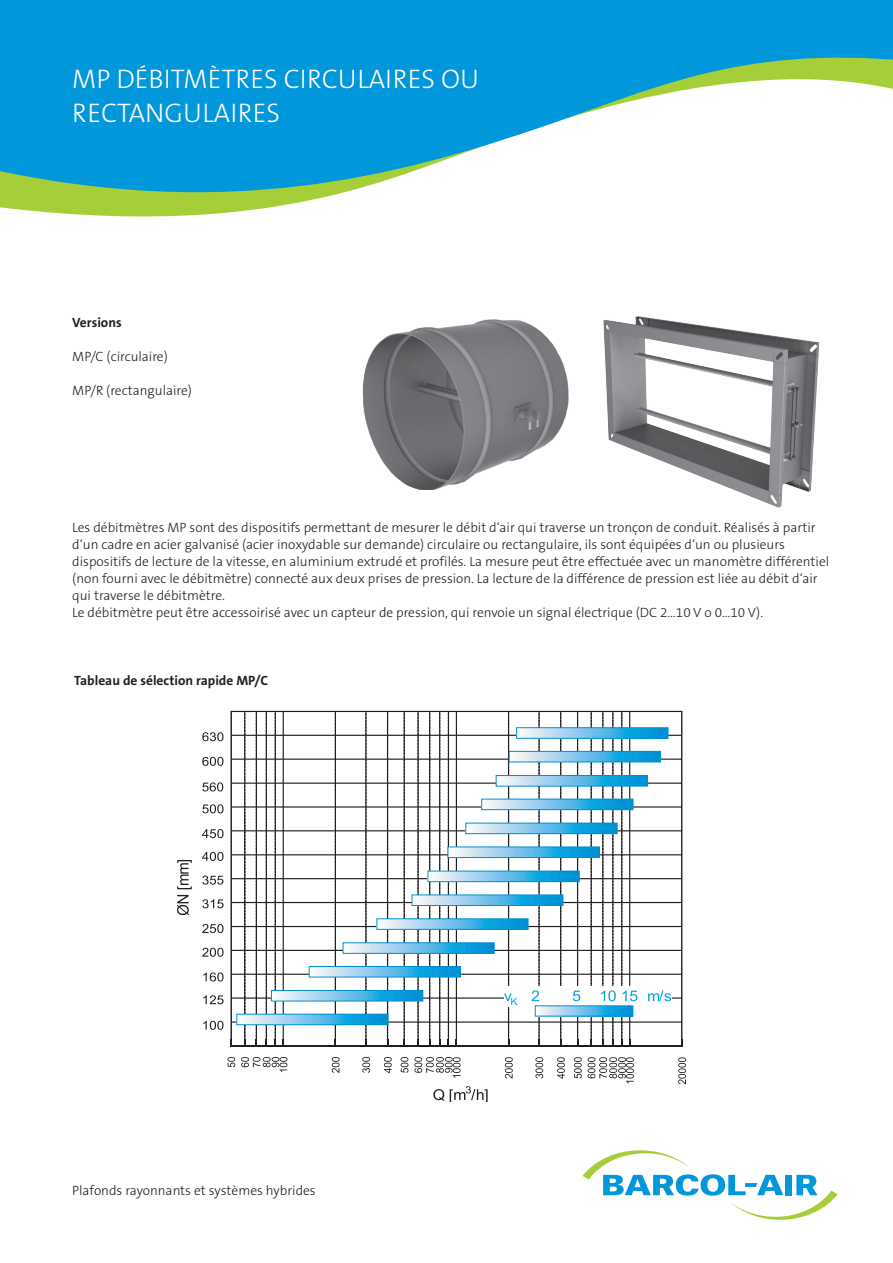
<style>
.page{position:relative;width:893px;height:1263px;background:#fff}
.page>*{position:absolute;margin:0;border:0;box-sizing:border-box;transform-origin:0 0}
.t1{font:300 27px/34px "The Sans B W3";color:#fff}
.t2{font:300 13.5px/17px "The Sans B W3";color:#231f20}
.t3{font:700 13.5px "The Sans B W7";color:#231f20}
</style>
<div class="page">
<svg style="left:583px;top:1150px;width:255px;height:70px"></svg>
<svg style="left:0;top:0;width:893px;height:216px;fill:#0097db"></svg>
<img style="left:362px;top:319px;width:207px;height:171px">
<img style="left:603px;top:316px;width:217px;height:192px">
<hr style="left:681px;top:711px;width:1px;height:335px;background:#231f20">
<hr style="left:231px;top:997px;width:451px;height:2px;background:#231f20">
<hr style="left:231px;top:950px;width:451px;height:1px;background:#231f20">
<hr style="left:231px;top:902px;width:451px;height:1px;background:#231f20">
<hr style="left:231px;top:854px;width:451px;height:1px;background:#231f20">
<hr style="left:231px;top:806px;width:451px;height:1px;background:#231f20">
<hr style="left:231px;top:758px;width:451px;height:2px;background:#231f20">
<hr style="left:231px;top:711px;width:451px;height:1px;background:#231f20">
<hr style="left:231px;top:1021px;width:451px;height:2px;background:#231f20">
<hr style="left:231px;top:974px;width:451px;height:1px;background:#231f20">
<hr style="left:231px;top:926px;width:451px;height:1px;background:#231f20">
<hr style="left:231px;top:878px;width:451px;height:1px;background:#231f20">
<hr style="left:231px;top:830px;width:451px;height:1px;background:#231f20">
<hr style="left:231px;top:782px;width:451px;height:2px;background:#231f20">
<hr style="left:231px;top:735px;width:451px;height:1px;background:#231f20">
<hr style="left:230px;top:1045px;width:453px;height:2px;background:#231f20">
<svg style="left:227px;top:1057px;width:8px;height:10px"></svg>
<svg style="left:241px;top:1057px;width:46px;height:15px"></svg>
<svg style="left:332px;top:1057px;width:8px;height:16px"></svg>
<svg style="left:362px;top:1057px;width:8px;height:16px"></svg>
<svg style="left:384px;top:1057px;width:8px;height:16px"></svg>
<svg style="left:401px;top:1057px;width:7px;height:16px"></svg>
<svg style="left:414px;top:1057px;width:47px;height:21px"></svg>
<svg style="left:505px;top:1057px;width:8px;height:21px"></svg>
<svg style="left:535px;top:1057px;width:8px;height:21px"></svg>
<svg style="left:557px;top:1057px;width:8px;height:22px"></svg>
<svg style="left:574px;top:1057px;width:8px;height:21px"></svg>
<svg style="left:588px;top:1057px;width:46px;height:26px"></svg>
<svg style="left:678px;top:1057px;width:8px;height:27px"></svg>
<svg style="left:433px;top:1089px;width:11px;height:12px"></svg>
<svg style="left:450px;top:1086px;width:38px;height:16px"></svg>
<svg style="left:203px;top:1021px;width:20px;height:9px"></svg>
<svg style="left:203px;top:995px;width:21px;height:9px"></svg>
<svg style="left:203px;top:972px;width:20px;height:9px"></svg>
<svg style="left:202px;top:924px;width:21px;height:9px"></svg>
<svg style="left:202px;top:948px;width:21px;height:9px"></svg>
<svg style="left:202px;top:899px;width:22px;height:9px"></svg>
<svg style="left:204px;top:875px;width:20px;height:8px"></svg>
<svg style="left:202px;top:876px;width:21px;height:9px"></svg>
<svg style="left:202px;top:852px;width:21px;height:9px"></svg>
<svg style="left:202px;top:829px;width:21px;height:9px"></svg>
<svg style="left:203px;top:785px;width:21px;height:7px"></svg>
<svg style="left:202px;top:782px;width:21px;height:9px"></svg>
<svg style="left:202px;top:804px;width:21px;height:9px"></svg>
<svg style="left:202px;top:757px;width:21px;height:9px"></svg>
<svg style="left:177px;top:895px;width:12px;height:20px"></svg>
<svg style="left:177px;top:860px;width:15px;height:29px"></svg>
<svg style="left:202px;top:732px;width:21px;height:9px"></svg>
<svg style="left:230px;top:711px;width:441px;height:334px"></svg>
<div style="left:516px;top:727px;width:152px;height:12px;border:1px solid #008fd2"></div>
<h1 class="t1" style="left:72px;top:62px;width:408px">MP DÉBITMÈTRES CIRCULAIRES OU<br>RECTANGULAIRES</h1>
<p class="t3" style="left:72px;top:314px;width:51px">Versions</p>
<p class="t2" style="left:72px;top:348px;width:97px">MP/C (circulaire)</p>
<p class="t2" style="left:72px;top:382px;width:121px">MP/R (rectangulaire)</p>
<p class="t2" style="left:72px;top:519px;width:758px">Les débitmètres MP sont des dispositifs permettant de mesurer le débit d‘air qui traverse un tronçon de conduit. Réalisés à partir d‘un cadre en acier galvanisé (acier inoxydable sur demande) circulaire ou rectangulaire, ils sont équipées d‘un ou plusieurs dispositifs de lecture de la vitesse, en aluminium extrudé et profilés. La mesure peut être effectuée avec un manomètre différentiel (non fourni avec le débitmètre) connecté aux deux prises de pression. La lecture de la différence de pression est liée au débit d‘air qui traverse le débitmètre.<br>Le débitmètre peut être accessoirisé avec un capteur de pression, qui renvoie un signal électrique (DC 2…10 V o 0…10 V).</p>
<p class="t3" style="left:74px;top:671px;width:195px">Tableau de sélection rapide MP/C</p>
<p class="t2" style="left:72px;top:1182px;width:245px">Plafonds rayonnants et systèmes hybrides</p>
</div>
